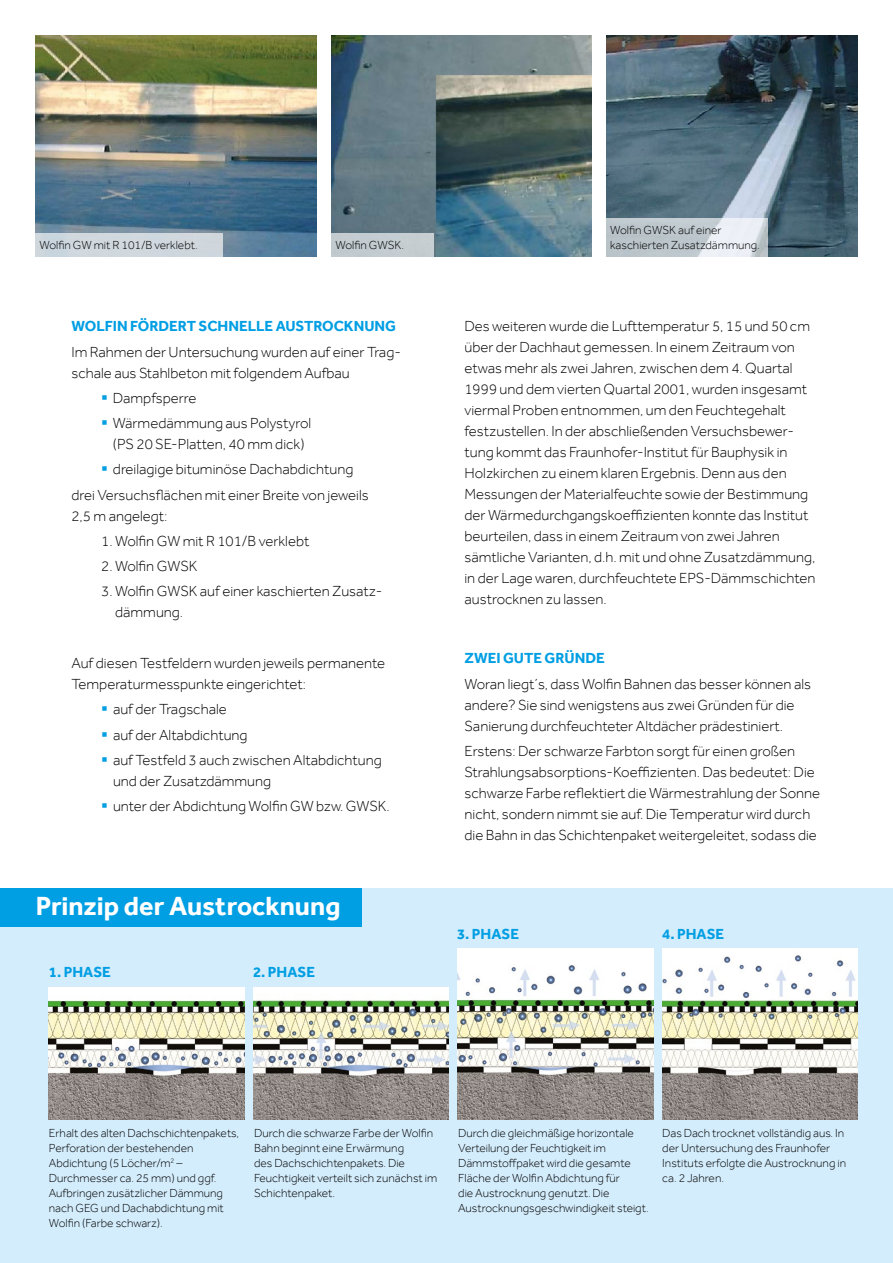
<style>
.page{position:relative;width:893px;height:1263px;background:#fff}
.page>*{position:absolute;margin:0;border:0;box-sizing:border-box;transform-origin:0 0}
.t1{font:700 27px "Effra";color:#fff}
.t2{font:300 15px/21px "Effra";color:#000}
.t3{font:700 15px "Effra";color:#009ee3}
.t4{font:300 12px/15px "Effra";color:#000}
.s1{color:#009ee3}
</style>
<div class="page">
<div style="left:0;top:889px;width:893px;height:374px;background:#d4edfc"></div>
<img style="left:49px;top:987px;width:195px;height:132px">
<img style="left:458px;top:949px;width:195px;height:170px">
<img style="left:662px;top:949px;width:196px;height:170px">
<img style="left:253px;top:987px;width:196px;height:132px">
<img style="left:36px;top:36px;width:280px;height:221px">
<div style="left:36px;top:233px;width:187px;height:24px;background:#d0d8de"></div>
<img style="left:332px;top:36px;width:259px;height:221px">
<div style="left:332px;top:233px;width:102px;height:24px;background:#c4ccd1"></div>
<img style="left:606px;top:36px;width:251px;height:221px">
<svg style="left:606px;top:219px;width:162px;height:38px;background:#cad2d8"></svg>
<div style="left:1px;top:889px;width:361px;height:38px;background:#009ee3"></div>
<p class="t4" style="left:40px;top:237px;width:160px">Wolfin GW mit R 101/B verklebt.</p>
<p class="t4" style="left:336px;top:237px;width:70px">Wolfin GWSK.</p>
<p class="t3" style="left:71px;top:318px;width:326px">WOLFIN FÖRDERT SCHNELLE AUSTROCKNUNG</p>
<p class="t2" style="left:71px;top:341px;width:331px">Im Rahmen der Untersuchung wurden auf einer Trag&shy;schale aus Stahlbeton mit folgendem Aufbau</p>
<p class="t2" style="left:101px;top:387px;width:97px"><span class="s1">▪</span> Dampfsperre</p>
<p class="t2" style="left:101px;top:413px;width:212px;text-align:center"><span class="s1">▪</span> Wärmedämmung aus Polystyrol (PS 20 SE-Platten, 40 mm dick)</p>
<p class="t2" style="left:71px;top:457px;width:299px;line-height:25.2px;text-indent:30px"><span class="s1">▪</span> dreilagige bituminöse Dachabdichtung drei Versuchsflächen mit einer Breite von jeweils</p>
<p class="t2" style="left:71px;top:505px;width:97px">2,5 m angelegt:</p>
<p class="t2" style="left:101px;top:530px;width:210px">1. Wolfin GW mit R 101/B verklebt</p>
<p class="t2" style="left:101px;top:555px;width:98px">2. Wolfin GWSK</p>
<p class="t2" style="left:115px;top:581px;width:266px;text-indent:-14px">3. Wolfin GWSK auf einer kaschierten Zusatz&shy;dämmung.</p>
<p class="t2" style="left:71px;top:652px;width:315px">Auf diesen Testfeldern wurden jeweils permanente<br>Temperaturmesspunkte eingerichtet:</p>
<p class="t2" style="left:101px;top:698px;width:127px"><span class="s1">▪</span> auf der Tragschale</p>
<p class="t2" style="left:101px;top:724px;width:148px"><span class="s1">▪</span> auf der Altabdichtung</p>
<p class="t2" style="left:113px;top:749px;width:270px;text-indent:-12px"><span class="s1">▪</span> auf Testfeld 3 auch zwischen Alt-abdichtung und der Zusatzdämmung</p>
<p class="t2" style="left:101px;top:795px;width:290px"><span class="s1">▪</span> unter der Abdichtung Wolfin GW bzw. GWSK.</p>
<h1 class="t1" style="left:36px;top:890px;width:306px">Prinzip der Austrocknung</h1>
<p class="t3" style="left:49px;top:963px;width:64px">1. PHASE</p>
<p class="t3" style="left:253px;top:963px;width:64px">2. PHASE</p>
<p class="t4" style="left:610px;top:223px;width:151px">Wolfin GWSK auf einer kaschierten Zusatzdämmung.</p>
<p class="t2" style="left:464px;top:316px;width:353px">Des weiteren wurde die Lufttempe-ratur 5, 15 und 50 cm über der Dachhaut gemessen. In einem Zeitraum von etwas mehr als zwei Jahren, zwischen dem 4. Quar-tal 1999 und dem vierten Quartal 2001, wurden insgesamt viermal Proben entnommen, um den Feuchtegehalt festzustellen. In der abschließenden Versuchsbewer&shy;tung kommt das Fraunhofer-Institut für Bauphysik in Holzkirchen zu einem klaren Ergebnis. Denn aus den Messungen der Materialfeuchte sowie der Bestimmung der Wärmedurchgangskoeffizienten konnte das Institut beurteilen, dass in einem Zeitraum von zwei Jahren sämtliche Varianten, d.h. mit und ohne Zusatzdämmung, in der Lage waren, durchfeuchtete EPS-Dämmschichten austrocknen zu lassen.</p>
<p class="t3" style="left:464px;top:649px;width:142px">ZWEI GUTE GRÜNDE</p>
<p class="t2" style="left:464px;top:673px;width:348px">Woran liegt´s, dass Wolfin Bahnen das besser können als andere? Sie sind wenigstens aus zwei Gründen für die<br>Sanierung durchfeuchteter Altdächer prädestiniert.</p>
<p class="t2" style="left:464px;top:740px;width:357px">Erstens: Der schwarze Farbton sorgt für einen großen Strahlungsabsorptions-Koeffizienten. Das bedeutet: Die schwar-ze Farbe reflektiert die Wär-me-strah-lung der Son-ne nicht, sondern nimmt sie auf. Die Temperatur wird durch die Bahn in das Schichtenpaket weitergeleitet, sodass die</p>
<p class="t3" style="left:457px;top:925px;width:64px">3. PHASE</p>
<p class="t3" style="left:662px;top:925px;width:64px">4. PHASE</p>
<p class="t4" style="left:49px;top:1125px;width:192px">Erhalt des alten Dachschichtenpakets,<br>Perforation der bestehenden<br>Abdichtung (5 Löcher/m<sup>2</sup> –<br>Durchmesser ca. 25 mm) und ggf.<br>Aufbringen zusätzlicher Dämmung nach GEG und Dachabdichtung mit<br>Wolfin (Farbe schwarz).</p>
<p class="t4" style="left:254px;top:1125px;width:185px">Durch die schwarze Farbe der Wolfin<br>Bahn beginnt eine Erwärmung<br>des Dachschichtenpakets. Die<br>Feuchtigkeit verteilt sich zunächst im<br>Schichtenpaket.</p>
<p class="t4" style="left:458px;top:1125px;width:192px">Durch die gleichmäßige horizontale Verteilung der Feuchtigkeit im Dämmstoff-paket wird die gesamte Fläche der Wolfin Abdichtung für<br>die Austrocknung genutzt. Die Austrocknungsgeschwindigkeit steigt.</p>
<p class="t4" style="left:662px;top:1125px;width:185px">Das Dach trocknet vollständig aus. In der Untersuchung des Fraunhofer<br>Instituts erfolgte die Austrocknung in ca. 2 Jahren.</p>
</div>
